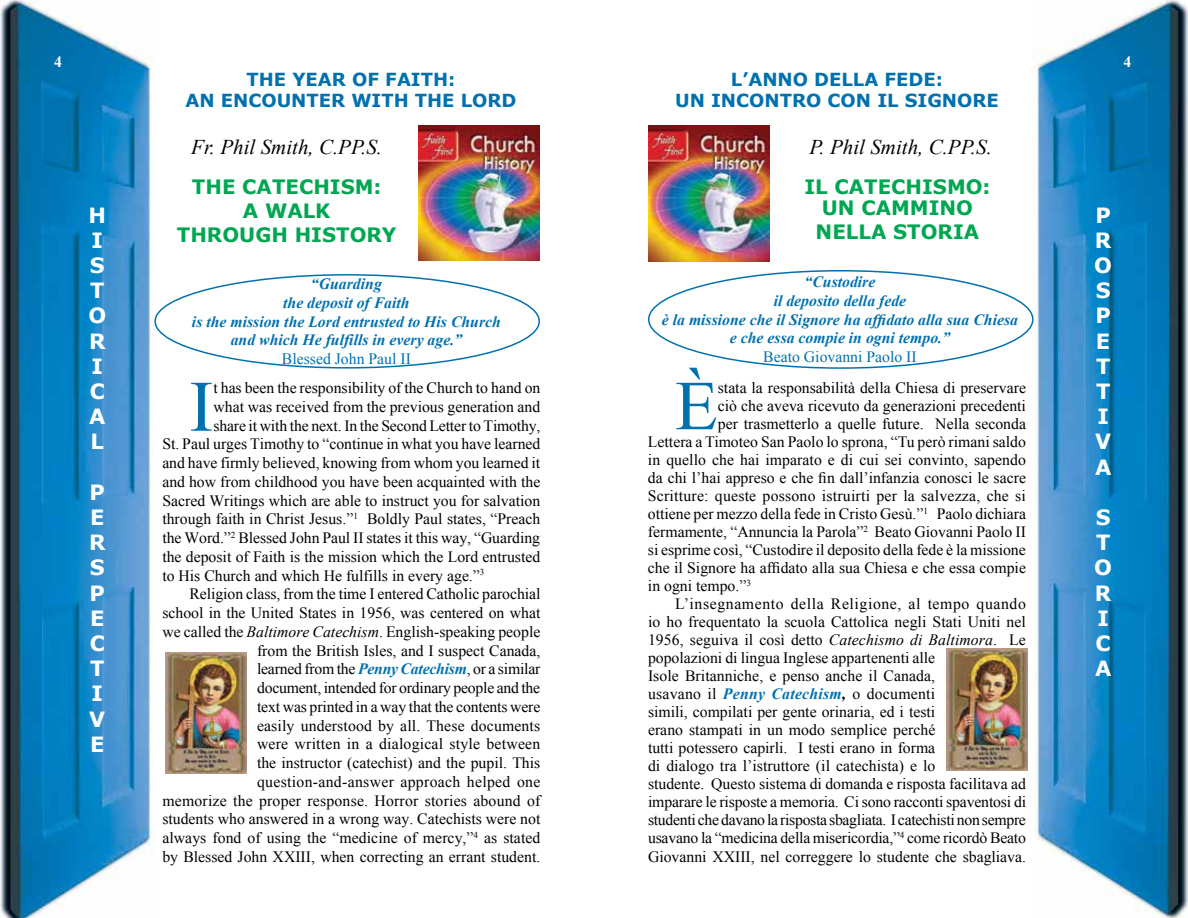
<style>
.page{position:relative;width:1188px;height:918px;background:#fff}
.page>*{position:absolute;margin:0;border:0;box-sizing:border-box;transform-origin:0 0}
.t1{font:72.45px "Times New Roman";color:#0071ae}
.t2{font:70.05px "Times New Roman";color:#0071ae}
.t3{font:italic 21px "Times New Roman";color:#000}
.t4{font:700 21px/25.2px "Verdana";color:#fff}
.t5{font:700 19.8px/24px "Verdana";color:#00a651;text-align:center}
.t6{font:700 18px/21.6px "Verdana";color:#0071ae;text-align:center}
.t7{font:15.75px "Times New Roman";color:#000}
.t8{font:italic 700 15.75px/18.8px "Times New Roman";color:#0071ae;text-align:center}
.t9{font:15.75px "Times New Roman";letter-spacing:-.02em;color:#000}
.t10{font:15.75px "Times New Roman";letter-spacing:.04em;color:#000}
.t11{font:15.75px "Times New Roman";color:#0071ae}
.t12{font:15.75px "Times New Roman";letter-spacing:.02em;color:#000}
.t13{font:700 15.75px "Times New Roman";color:#fff}
.s1{font-style:italic}
.s2{font-weight:700;font-style:italic;color:#0071ae}
.s3{font-weight:700;font-style:italic}
.s4{font-size:15.3px}
</style>
<div class="page">
<img style="left:1034px;top:0;width:154px;height:918px">
<img style="left:0;top:0;width:153px;height:918px">
<img style="left:418px;top:126px;width:122px;height:135px">
<img style="left:648px;top:126px;width:122px;height:135px">
<img style="left:165px;top:652px;width:81px;height:122px">
<img style="left:946px;top:649px;width:81px;height:121px">
<p class="t13" style="left:54px;top:51px;width:9px">4</p>
<p class="t13" style="left:1124px;top:51px;width:9px">4</p>
<p class="t6" style="left:185px;top:68px;width:333px">THE YEAR OF FAITH:<br>AN ENCOUNTER WITH THE LORD</p>
<p class="t6" style="left:675px;top:68px;width:325px">L’ANNO DELLA FEDE:<br>UN INCONTRO CON IL SIGNORE</p>
<h3 class="t4" style="left:88px;top:203px;width:19px">H<br>I<br>S<br>T<br>O<br>R<br>I<br>C<br>A<br>L</h3>
<h3 class="t4" style="left:89px;top:480px;width:18px;text-align:justify">P E R S P E C T I V E</h3>
<h3 class="t3" style="left:191px;top:132px;width:192px">Fr. Phil Smith, C.PP.S.</h3>
<h3 class="t3" style="left:810px;top:132px;width:184px">P. Phil Smith, C.PP.S.</h3>
<p class="t5" style="left:177px;top:175px;width:221px">THE CATECHISM:<br>A WALK<br>THROUGH HISTORY</p>
<p class="t8" style="left:192px;top:274px;width:310px">“Guarding<br>the deposit of Faith<br>is the mission the Lord entrusted to His Church and which He fulfills in every age.”</p>
<p class="t11" style="left:282px;top:348px;width:131px">Blessed John Paul II</p>
<h1 class="t1" style="left:189px;top:358px;width:26px">I</h1>
<p class="t7" style="left:213px;top:377px;width:328px">t has been the responsibility of the Church to hand on</p>
<p class="t7" style="left:213px;top:396px;width:328px">what was received from the previous generation and</p>
<p class="t7" style="left:213px;top:415px;width:329px">share it with the next. In the Second Letter to Timothy,</p>
<p class="t7" style="left:162px;top:434px;width:380px">St. Paul urges Timothy to “continue in what you have learned</p>
<p class="t7" style="left:162px;top:452px;width:379px">and have firmly believed, knowing from whom you learned it</p>
<p class="t7" style="left:162px;top:471px;width:380px">and how from childhood you have been acquainted with the</p>
<p class="t7" style="left:162px;top:490px;width:380px">Sacred Writings which are able to instruct you for salvation</p>
<p class="t7" style="left:162px;top:509px;width:380px">through faith in Christ Jesus.”<sup>1</sup> Boldly Paul states, “Preach</p>
<p class="t7" style="left:162px;top:527px;width:379px">the Word.”<sup>2</sup> Blessed John Paul II states it this way, “Guarding</p>
<p class="t7" style="left:162px;top:546px;width:380px">the deposit of Faith is the mission which the Lord entrusted</p>
<p class="t7" style="left:162px;top:565px;width:324px">to His Church and which He fulfills in every age.”<sup>3</sup></p>
<p class="t7" style="left:189px;top:584px;width:353px">Religion class, from the time I entered Catholic parochial</p>
<p class="t7" style="left:162px;top:602px;width:380px">school in the United States in 1956, was centered on what</p>
<p class="t7" style="left:162px;top:621px;width:380px">we called the <span class="s1">Baltimore Catechism</span>. English-speaking people</p>
<p class="t7" style="left:257px;top:640px;width:285px">from the British Isles, and I suspect Canada,</p>
<p class="t7" style="left:257px;top:659px;width:285px">learned from the <span class="s2">Penny Catechism</span>, or a similar</p>
<p class="t7" style="left:257px;top:677px;width:285px">document, intended for ordinary people and the</p>
<p class="t7" style="left:257px;top:696px;width:285px">text was printed in a way that the contents were</p>
<p class="t7" style="left:257px;top:715px;width:285px">easily understood by all. These documents</p>
<p class="t7" style="left:257px;top:734px;width:285px">were written in a dialogical style between</p>
<p class="t7" style="left:257px;top:752px;width:285px">the instructor (catechist) and the pupil. This</p>
<p class="t12" style="left:257px;top:771px;width:285px">question-and-answer approach helped one</p>
<p class="t7" style="left:162px;top:790px;width:380px">memorize the proper response. Horror stories abound of</p>
<p class="t7" style="left:162px;top:809px;width:380px">students who answered in a wrong way. Catechists were not</p>
<p class="t7" style="left:162px;top:827px;width:380px">always fond of using the “medicine of mercy,”<sup>4</sup> as stated</p>
<p class="t7" style="left:162px;top:846px;width:380px">by Blessed John XXIII, when correcting an errant student.</p>
<p class="t5" style="left:804px;top:176px;width:188px;line-height:21.6px">IL CATECHISMO:<br>UN CAMMINO</p>
<p class="t5" style="left:816px;top:220px;width:165px">NELLA STORIA</p>
<p class="t8" style="left:662px;top:272px;width:358px">“Custodire<br>il deposito della fede<br>è la missione che il Signore ha affidato alla sua Chiesa e che essa compie in ogni tempo.”</p>
<p class="t11" style="left:763px;top:346px;width:155px">Beato Giovanni Paolo II</p>
<h2 class="t2" style="left:675px;top:359px;width:44px">È</h2>
<p class="t7" style="left:718px;top:377px;width:310px">stata la responsabilità della Chiesa di preservare</p>
<p class="t7" style="left:718px;top:395px;width:310px">ciò che aveva ricevuto da generazioni precedenti</p>
<p class="t7" style="left:718px;top:413px;width:310px">per trasmetterlo a quelle future. Nella seconda</p>
<p class="t7" style="left:648px;top:431px;width:380px">Lettera a Timoteo San Paolo lo sprona, “Tu però rimani saldo</p>
<p class="t7" style="left:648px;top:449px;width:379px">in quello che hai imparato e di cui sei convinto, sapendo</p>
<p class="t7" style="left:648px;top:467px;width:380px">da chi l’hai appreso e che fin dall’infanzia conosci le sacre</p>
<p class="t7" style="left:648px;top:485px;width:380px">Scritture: queste possono istruirti per la salvezza, che si</p>
<p class="t7" style="left:648px;top:503px;width:380px">ottiene per mezzo della fede in Cristo Gesù.”<sup>1</sup> Paolo dichiara</p>
<p class="t7" style="left:648px;top:521px;width:380px">fermamente, “Annuncia la Parola”<sup>2</sup> Beato Giovanni Paolo II</p>
<p class="t7" style="left:648px;top:539px;width:379px">si esprime così, “Custodire il deposito della fede è la missione</p>
<p class="t7" style="left:648px;top:557px;width:380px">che il Signore ha affidato alla sua Chiesa e che essa compie</p>
<p class="t7" style="left:648px;top:575px;width:105px">in ogni tempo.”<sup>3</sup></p>
<p class="t10" style="left:675px;top:593px;width:352px">L’insegnamento della Religione, al tempo quando</p>
<p class="t7" style="left:648px;top:611px;width:379px">io ho frequentato la scuola Cattolica negli Stati Uniti nel</p>
<p class="t7" style="left:648px;top:629px;width:379px">1956, seguiva il così detto <span class="s1">Catechismo di Baltimora</span>. Le</p>
<p class="t7" style="left:648px;top:647px;width:289px">popolazioni di lingua Inglese appartenenti alle</p>
<p class="t7" style="left:648px;top:665px;width:289px">Isole Britanniche, e penso anche il Canada,</p>
<p class="t7" style="left:648px;top:683px;width:289px">usavano il <span class="s2">Penny Catechism</span><span class="s3">,</span> o documenti</p>
<p class="t7" style="left:648px;top:701px;width:289px">simili, compilati per gente orinaria, ed i testi</p>
<p class="t7" style="left:648px;top:719px;width:289px">erano stampati in un modo semplice perché</p>
<p class="t7" style="left:648px;top:737px;width:289px">tutti potessero capirli. I testi erano in forma</p>
<p class="t7" style="left:648px;top:755px;width:289px">di dialogo tra l’istruttore (il catechista) e lo</p>
<p class="t7" style="left:648px;top:773px;width:380px">studente. Questo sistema di domanda e risposta facilitava ad</p>
<p class="t7" style="left:648px;top:791px;width:380px">imparare le risposte a memoria. Ci sono racconti spaventosi di</p>
<p class="t9" style="left:648px;top:809px;width:379px">studenti che davano la risposta sbagliata. I catechisti non sempre</p>
<p class="t7" style="left:648px;top:827px;width:380px">usavano la “medicina della misericordia,”<sup>4</sup> come ricordò Beato</p>
<p class="t7" style="left:648px;top:846px;width:379px">Giovanni XXIII, nel correggere lo studente che sbagliava<span class="s4">.</span></p>
<h3 class="t4" style="left:1094px;top:203px;width:19px">P<br>R<br>O<br>S<br>P<br>E<br>T<br>T<br>I<br>V<br>A</h3>
<h3 class="t4" style="left:1094px;top:505px;width:19px">S<br>T<br>O<br>R<br>I<br>C<br>A</h3>
</div>
